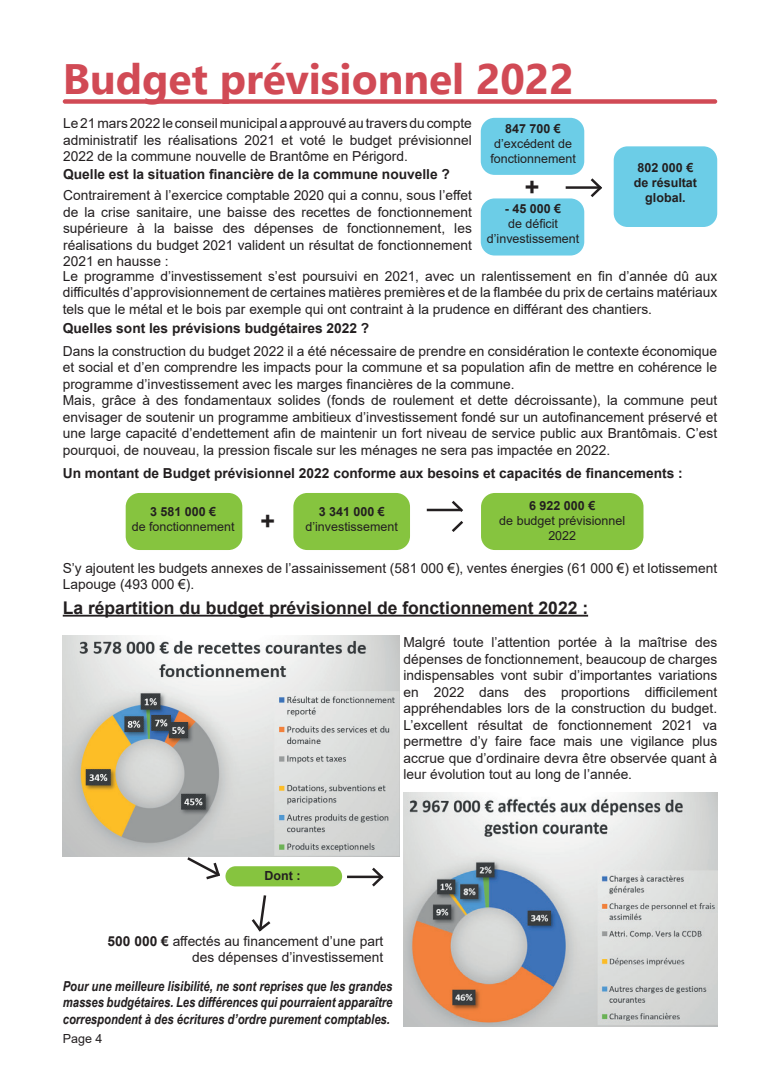
<style>
.page{position:relative;width:780px;height:1088px;background:#fff}
.page>*{position:absolute;margin:0;border:0;box-sizing:border-box;transform-origin:0 0}
.t1{font:700 42.5px "Segoe UI";color:#d14a55}
.t2{font:700 25px "Arial";color:#231f20}
.t3{font:700 17.5px "Arial";color:#231f20}
.t4{font:13.75px/16.5px "Arial";color:#231f20;text-align:justify}
.t5{font:700 13.75px "Arial";color:#231f20}
.t6{font:italic 700 13.75px/16.5px "Arial Narrow";color:#231f20;text-align:justify}
.t7{font:12.5px/15px "Arial";color:#231f20;text-align:center}
.t8{font:700 12.5px/15px "Arial";color:#231f20;text-align:center}
.s1{font-weight:700}
</style>
<div class="page">
<div style="left:63px;top:99px;width:654px;height:5px;background:#d14a55;border-radius:2px"></div>
<div style="left:480px;top:118px;width:104px;height:57px;background:#6ccde7;border-radius:14px"></div>
<div style="left:480px;top:198px;width:104px;height:57px;background:#6ccde7;border-radius:14px"></div>
<hr style="left:565px;top:186px;width:35px;height:3px;background:#231f20">
<svg style="left:588px;top:178px;width:14px;height:19px"></svg>
<div style="left:613px;top:146px;width:104px;height:81px;background:#6ccde7;border-radius:14px"></div>
<div style="left:126px;top:493px;width:116px;height:57px;background:#86c43f;border-radius:14px"></div>
<div style="left:293px;top:493px;width:117px;height:57px;background:#86c43f;border-radius:14px"></div>
<hr style="left:427px;top:509px;width:34px;height:2px;background:#231f20">
<svg style="left:449px;top:500px;width:14px;height:32px"></svg>
<div style="left:481px;top:493px;width:162px;height:57px;background:#86c43f;border-radius:14px"></div>
<img style="left:63px;top:635px;width:336px;height:221px">
<img style="left:403px;top:792px;width:314px;height:234px">
<hr style="left:63px;top:615px;width:525px;height:1px;background:#231f20">
<div style="left:225px;top:866px;width:117px;height:20px;background:#86c43f;border-radius:10px"></div>
<svg style="left:184px;top:855px;width:39px;height:25px"></svg>
<hr style="left:347px;top:875px;width:35px;height:3px;background:#231f20">
<svg style="left:369px;top:867px;width:15px;height:20px"></svg>
<svg style="left:251px;top:895px;width:20px;height:37px"></svg>
<h1 class="t1" style="left:63px;top:38px;width:512px">Budget prévisionnel 2022</h1>
<p class="t4" style="left:63px;top:115px;width:410px">Le 21 mars 2022 le conseil municipal a approuvé au travers du compte administratif les réalisations 2021 et voté le budget prévisionnel 2022 de la commune nouvelle de Brantôme en Périgord.</p>
<p class="t5" style="left:63px;top:164px;width:388px">Quelle est la situation financière de la commune nouvelle ?</p>
<p class="t4" style="left:63px;top:187px;width:410px">Contrairement à l’exercice comptable 2020 qui a connu, sous l’effet de la crise sanitaire, une baisse des recettes de fonctionnement supérieure à la baisse des dépenses de fonctionnement, les réalisations du budget 2021 valident un résultat de fonctionnement 2021 en hausse :</p>
<p class="t8" style="left:505px;top:122px;width:57px">847 700 €</p>
<p class="t7" style="left:490px;top:136px;width:87px">d’excédent de fonctionnement</p>
<h2 class="t2" style="left:524px;top:169px;width:16px">+</h2>
<p class="t8" style="left:505px;top:202px;width:58px">- 45 000 €</p>
<p class="t7" style="left:487px;top:216px;width:94px">de déficit d’investissement</p>
<p class="t8" style="left:633px;top:160px;width:65px">802 000 € de résultat global.</p>
<p class="t4" style="left:63px;top:268px;width:656px">Le programme d’investissement s’est poursuivi en 2021, avec un ralentissement en fin d’année dû aux difficultés d’approvisionnement de certaines matières premières et de la flambée du prix de certains matériaux tels que le métal et le bois par exemple qui ont contraint à la prudence en différant des chantiers.</p>
<p class="t5" style="left:63px;top:319px;width:308px">Quelles sont les prévisions budgétaires 2022 ?</p>
<p class="t4" style="left:63px;top:342px;width:656px;text-align:left">Dans la construction du budget 2022 il a été nécessaire de prendre en considération le contexte économique et social et d’en comprendre les impacts pour la commune et sa population afin de mettre en cohérence le programme d’investissement avec les marges financières de la commune.<br>Mais, grâce à des fondamentaux solides (fonds de roulement et dette décroissante), la commune peut envisager de soutenir un programme ambitieux d’investissement fondé sur un autofinancement préservé et une large capacité d’endettement afin de maintenir un fort niveau de service public aux Brantômais. C’est pourquoi, de nouveau, la pression fiscale sur les ménages ne sera pas impactée en 2022.</p>
<p class="t5" style="left:63px;top:463px;width:621px">Un montant de Budget prévisionnel 2022 conforme aux besoins et capacités de financements :</p>
<h2 class="t2" style="left:260px;top:503px;width:16px">+</h2>
<p class="t8" style="left:529px;top:498px;width:68px">6 922 000 €</p>
<p class="t7" style="left:499px;top:513px;width:127px">de budget prévisionnel<br>2022</p>
<p class="t4" style="left:63px;top:559px;width:656px">S’y ajoutent les budgets annexes de l’assainissement (581 000 €), ventes énergies (61 000 €) et lotissement<br>Lapouge (493 000 €).</p>
<p class="t3" style="left:63px;top:595px;width:527px">La répartition du budget prévisionnel de fonctionnement 2022 :</p>
<p class="t8" style="left:318px;top:504px;width:68px">3 341 000 €</p>
<p class="t7" style="left:305px;top:519px;width:94px">d’investissement</p>
<p class="t8" style="left:150px;top:505px;width:68px">3 581 000 €</p>
<p class="t7" style="left:132px;top:519px;width:104px">de fonctionnement</p>
<p class="t4" style="left:403px;top:634px;width:315px">Malgré toute l’attention portée à la maîtrise des dépenses de fonctionnement, beaucoup de charges indispensables vont subir d’importantes variations en 2022 dans des proportions difficilement appréhendables lors de la construction du budget.<br>L’excellent résultat de fonctionnement 2021 va permettre d’y faire face mais une vigilance plus accrue que d’ordinaire devra être observée quant à leur évolution tout au long de l’année.</p>
<p class="t8" style="left:264px;top:868px;width:38px">Dont :</p>
<p class="t4" style="left:108px;top:932px;width:277px;text-align:right"><span class="s1">500 000 €</span> affectés au financement d’une part des dépenses d’investissement</p>
<p class="t6" style="left:63px;top:977px;width:331px">Pour une meilleure lisibilité, ne sont reprises que les grandes masses budgétaires. Les différences qui pourraient apparaître correspondent à des écritures d’ordre purement comptables.</p>
<p class="t7" style="left:63px;top:1031px;width:41px">Page 4</p>
</div>
